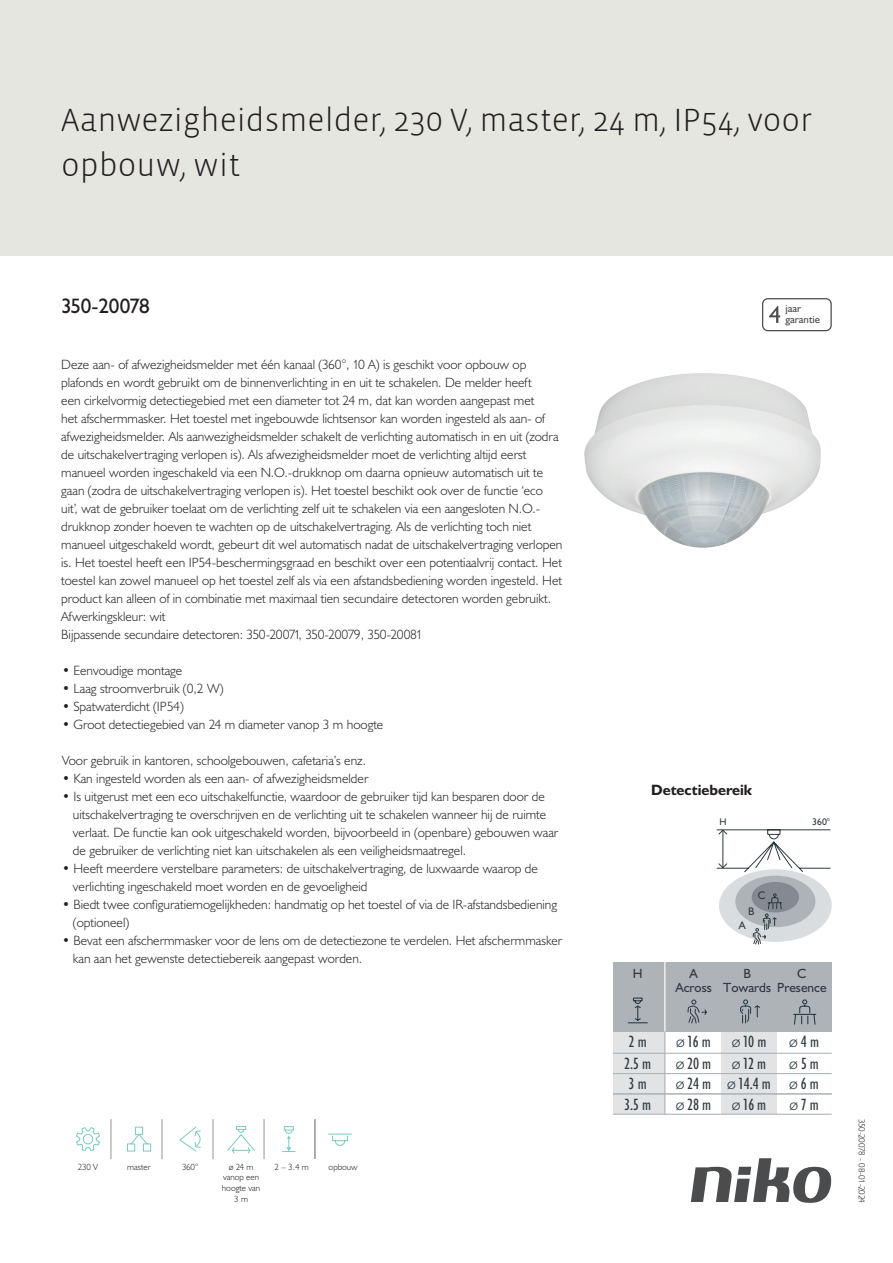
<style>
.page{position:relative;width:893px;height:1263px;background:#fff}
.page>*{position:absolute;margin:0;border:0;box-sizing:border-box;transform-origin:0 0}
.Title_datasheets{font:300 33px/45px "Vista Sans";color:#231f20}
.Article_number{font:21px "Humanist 521 BT";letter-spacing:-.025em;color:#231f20}
.t1{font:condensed 16.35px/21.9px "Humanist 521 BT";color:#2f3b41}
.Titles_parts{font:700 15px "Humanist 521 BT";color:#231f20}
.USPs{font:300 13.5px/18px "Humanist 521 BT";color:#231f20}
.USP_bullets{font:300 13.5px/18px "Humanist 521 BT";color:#231f20}
.t2{font:13.35px/14.4px "Humanist 521 BT";color:#2f3b41}
.t3{font:11.1px "Humanist 521 BT";color:#2f3b41}
.t4{font:10.8px/10.8px "Humanist 521 BT";color:#4b4c4d}
.t5{font:9.75px "Humanist 521 BT";color:#2f3b41}
.icontext{font:300 9px/10.8px "Humanist 521 BT";color:#231f20;text-align:center}
.Revision{font:300 9px "Humanist 521 BT";letter-spacing:-.05em;color:#231f20}
.s1{font-weight:300;font-stretch:normal}
</style>
<div class="page">
<svg style="left:691px;top:1158px;width:141px;height:45px"></svg>
<div style="left:0;top:0;width:893px;height:255px;background:#e6e6e0"></div>
<img style="left:584px;top:373px;width:237px;height:175px">
<svg style="left:76px;top:1127px;width:24px;height:24px"></svg>
<svg style="left:127px;top:1126px;width:25px;height:26px"></svg>
<svg style="left:179px;top:1126px;width:22px;height:26px"></svg>
<svg style="left:227px;top:1126px;width:28px;height:28px"></svg>
<svg style="left:328px;top:1133px;width:24px;height:13px"></svg>
<svg style="left:282px;top:1126px;width:14px;height:26px"></svg>
<hr style="left:314px;top:1119px;width:1px;height:40px;background:#939598">
<hr style="left:111px;top:1119px;width:1px;height:40px;background:#939598">
<hr style="left:162px;top:1119px;width:1px;height:40px;background:#939598">
<hr style="left:213px;top:1119px;width:1px;height:40px;background:#939598">
<hr style="left:264px;top:1119px;width:1px;height:40px;background:#939598">
<hr style="left:315px;top:1119px;width:1px;height:40px;background:#939598">
<svg style="left:762px;top:298px;width:70px;height:33px"></svg>
<svg style="left:716px;top:829px;width:115px;height:43px"></svg>
<div style="left:719px;top:869px;width:113px;height:73px;background:#dadddf;border-radius:50%"></div>
<div style="left:735px;top:876px;width:80px;height:51px;background:#adb3b7;border-radius:50%"></div>
<div style="left:752px;top:882px;width:47px;height:30px;background:#848a90;border-radius:50%"></div>
<svg style="left:752px;top:893px;width:30px;height:51px"></svg>
<div style="left:613px;top:1031px;width:52px;height:83px;background:#e1e3e4"></div>
<div style="left:721px;top:1031px;width:55px;height:83px;background:#e1e3e4"></div>
<hr style="left:613px;top:1053px;width:219px;height:1px;background:#adb3b7">
<hr style="left:613px;top:1073px;width:219px;height:1px;background:#adb3b7">
<div style="left:613px;top:962px;width:219px;height:69px;background:#adb3b7"></div>
<svg style="left:740px;top:999px;width:20px;height:25px"></svg>
<svg style="left:627px;top:997px;width:21px;height:27px"></svg>
<hr style="left:664px;top:1028px;width:1px;height:86px;background:#adb3b7">
<svg style="left:793px;top:999px;width:24px;height:26px"></svg>
<hr style="left:664px;top:962px;width:1px;height:69px;background:#fff">
<hr style="left:613px;top:1093px;width:219px;height:1px;background:#adb3b7">
<hr style="left:613px;top:1114px;width:219px;height:1px;background:#adb3b7">
<svg style="left:687px;top:999px;width:20px;height:25px"></svg>
<p class="Title_datasheets" style="left:61px;top:98px;width:753px">Aanwezigheidsmelder, 230 V, master, 24 m, IP54, voor opbouw, wit</p>
<p class="Article_number" style="left:61px;top:293px;width:90px">350-20078</p>
<p class="t4" style="left:785px;top:303px;width:36px">jaar garantie</p>
<p class="USPs" style="left:61px;top:355px;width:503px">Deze aan- of afwezigheidsmelder met één kanaal (360°, 10 A) is geschikt voor opbouw op plafonds en wordt gebruikt om de binnenverlichting in en uit te schakelen. De melder heeft<br>een cirkelvormig detectiegebied met een diameter tot 24 m, dat kan worden aangepast met<br>het afschermmasker. Het toestel met ingebouwde lichtsensor kan worden ingesteld als aan- of afwezigheidsmelder. Als aanwezigheidsmelder schakelt de verlichting automatisch in en uit (zodra de uitschakelvertraging verlopen is). Als afwezigheidsmelder moet de verlichting altijd eerst manueel worden ingeschakeld via een N.O.-drukknop om daarna opnieuw automatisch uit te gaan (zodra de uitschakelvertraging verlopen is). Het toestel beschikt ook over de functie ‘eco uit’, wat de gebruiker toelaat om de verlichting zelf uit te schakelen via een aangesloten N.O.- drukknop zonder hoeven te wachten op de uitschakelvertraging. Als de verlichting toch niet manueel uitgeschakeld wordt, gebeurt dit wel automatisch nadat de uitschakelvertraging verlopen is. Het toestel heeft een IP54-beschermingsgraad en beschikt over een potentiaalvrij contact. Het toestel kan zowel manueel op het toestel zelf als via een afstandsbediening worden ingesteld. Het product kan alleen of in combinatie met maximaal tien secundaire detectoren worden gebruikt.<br>Afwerkingskleur: wit<br>Bijpassende secundaire detectoren: 350-20071, 350-20079, 350-20081</p>
<p class="USP_bullets" style="left:62px;top:661px;width:122px">• Eenvoudige montage</p>
<p class="USP_bullets" style="left:62px;top:679px;width:163px">• Laag stroomverbruik (0,2 W)</p>
<p class="USP_bullets" style="left:62px;top:697px;width:123px">• Spatwaterdicht (IP54)</p>
<p class="USP_bullets" style="left:62px;top:715px;width:323px">• Groot detectiegebied van 24 m diameter vanop 3 m hoogte</p>
<p class="USP_bullets" style="left:62px;top:751px;width:306px">Voor gebruik in kantoren, schoolgebouwen, cafetaria’s enz.</p>
<p class="USP_bullets" style="left:62px;top:769px;width:308px">• Kan ingesteld worden als een aan- of afwezigheidsmelder</p>
<p class="USP_bullets" style="left:73px;top:787px;width:487px;text-indent:-11px">• Is uitgerust met een eco uitschakelfunctie, waardoor de gebruiker tijd kan besparen door de uitschakelvertraging te overschrijven en de verlichting uit te schakelen wanneer hij de ruimte verlaat. De functie kan ook uitgeschakeld worden, bijvoorbeeld in (openbare) gebouwen waar de gebruiker de verlichting niet kan uitschakelen als een veiligheidsmaatregel.</p>
<p class="USP_bullets" style="left:73px;top:859px;width:466px;text-indent:-11px">• Heeft meerdere verstelbare parameters: de uitschakelvertraging, de luxwaarde waarop de verlichting ingeschakeld moet worden en de gevoeligheid</p>
<p class="USP_bullets" style="left:73px;top:895px;width:486px;text-indent:-11px">• Biedt twee configuratiemogelijkheden: handmatig op het toestel of via de IR-afstandsbediening (optioneel)</p>
<p class="USP_bullets" style="left:73px;top:931px;width:491px;text-indent:-11px">• Bevat een afschermmasker voor de lens om de detectiezone te verdelen. Het afschermmasker kan aan het gewenste detectiebereik aangepast worden.</p>
<p class="icontext" style="left:78px;top:1161px;width:22px">230 V</p>
<p class="icontext" style="left:127px;top:1161px;width:25px">master</p>
<p class="icontext" style="left:182px;top:1161px;width:17px">360°</p>
<p class="icontext" style="left:222px;top:1161px;width:40px">ø 24 m vanop een hoogte van<br>3 m</p>
<p class="icontext" style="left:275px;top:1161px;width:36px">2 – 3.4 m</p>
<p class="icontext" style="left:329px;top:1161px;width:31px">opbouw</p>
<p class="Titles_parts" style="left:651px;top:781px;width:103px">Detectiebereik</p>
<p class="t5" style="left:719px;top:816px;width:9px">H</p>
<p class="t3" style="left:758px;top:888px;width:9px">C</p>
<p class="t3" style="left:748px;top:904px;width:8px">B</p>
<p class="t3" style="left:739px;top:918px;width:8px">A</p>
<p class="t5" style="left:812px;top:816px;width:19px">360°</p>
<p class="t2" style="left:633px;top:966px;width:11px">H</p>
<p class="t2" style="left:797px;top:966px;width:11px">C</p>
<p class="t2" style="left:675px;top:966px;width:38px;text-align:center">A<br>Across</p>
<p class="t2" style="left:723px;top:966px;width:105px;text-indent:20px">B<br>Towards Presence</p>
<p class="t1" style="left:624px;top:1031px;width:28px">2 m<br>2.5 m</p>
<p class="t1" style="left:676px;top:1031px;width:36px"><span class="s1">ø</span> 16 m</p>
<p class="t1" style="left:732px;top:1031px;width:36px"><span class="s1">ø</span> 10 m</p>
<p class="t1" style="left:789px;top:1031px;width:31px"><span class="s1">ø</span> 4 m</p>
<p class="t1" style="left:676px;top:1053px;width:37px"><span class="s1">ø</span> 20 m</p>
<p class="t1" style="left:732px;top:1053px;width:36px"><span class="s1">ø</span> 12 m</p>
<p class="t1" style="left:789px;top:1053px;width:31px"><span class="s1">ø</span> 5 m</p>
<p class="t1" style="left:629px;top:1073px;width:19px">3 m</p>
<p class="t1" style="left:676px;top:1073px;width:145px"><span class="s1">ø</span> 24 m <span class="s1">ø</span> 14.4 m <span class="s1">ø</span> 6 m</p>
<p class="t1" style="left:624px;top:1093px;width:28px">3.5 m</p>
<p class="t1" style="left:676px;top:1093px;width:92px"><span class="s1">ø</span> 28 m <span class="s1">ø</span> 16 m</p>
<p class="t1" style="left:789px;top:1093px;width:31px"><span class="s1">ø</span> 7 m</p>
<p class="Revision" style="left:868px;top:1119px;width:85px;rotate:90deg">350-20078 - 08-01-2024</p>
</div>
